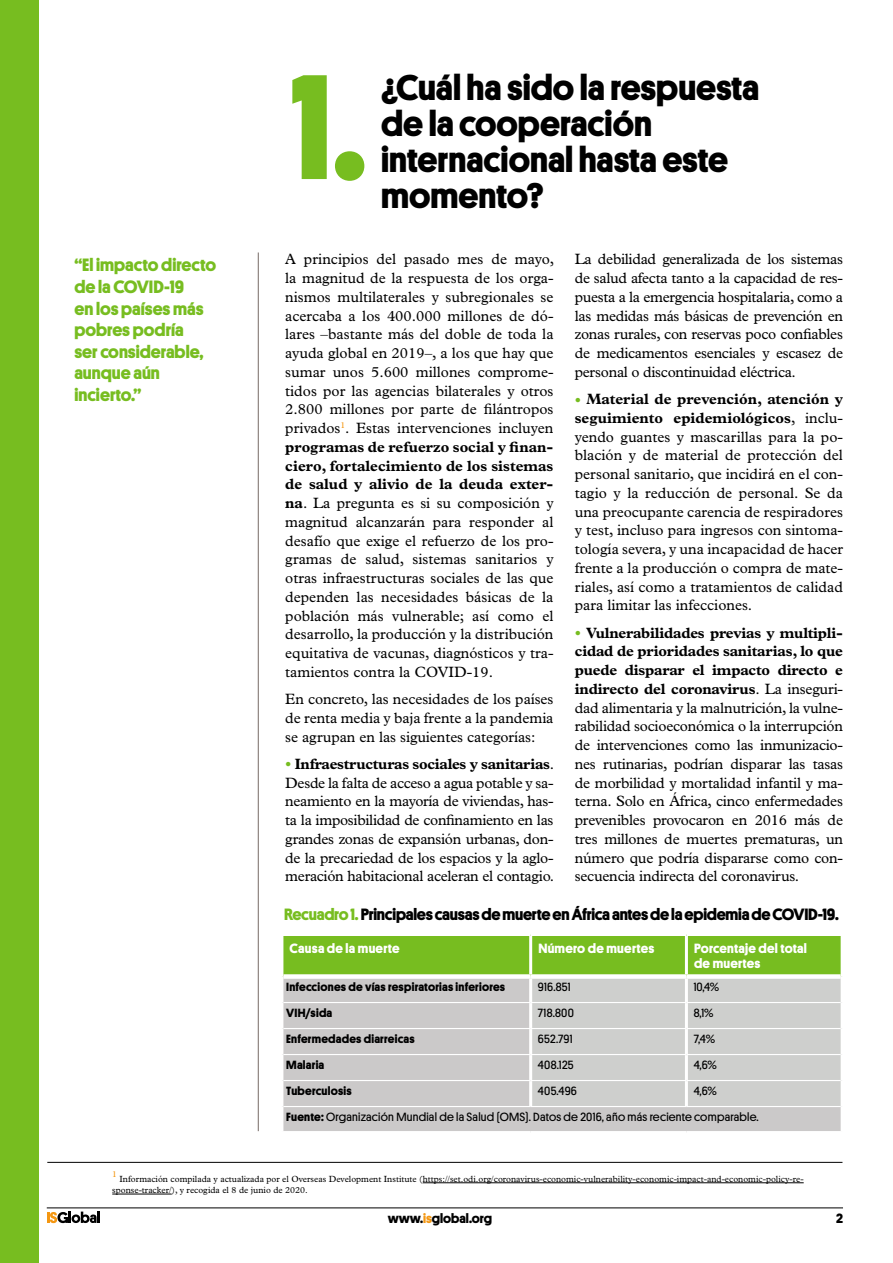
<style>
.page{position:relative;width:893px;height:1263px;background:#fff}
.page>*{position:absolute;margin:0;border:0;box-sizing:border-box;transform-origin:0 0}
.t1{font:700 150px "Platform";color:#77bd20}
.t2{font:700 36px/36px "Platform";color:#000}
.t3{font:700 18px/21.6px "Platform";color:#77bd20}
.t4{font:700 16.5px "Platform";letter-spacing:-.015em;color:#000}
.t5{font:15px/18.8px "Plantin";letter-spacing:-.005em;color:#000;text-align:justify}
.t6{font:700 13.5px/15px "Platform";letter-spacing:.02em;color:#fff}
.t7{font:700 13.5px "Platform";color:#000}
.t8{font:12px/26px "Platform";letter-spacing:.02em;color:#000}
.t9{font:700 12px "Platform";letter-spacing:.02em;color:#000}
.t10{font:9px/11.2px "Plantin";color:#000}
.t11{font:8.7px "Plantin";color:#f49712}
.s1{font-weight:700}
.s2{font-size:18px;color:#77bd20}
.s3{color:#77bd20}
.s4{color:#f49712}
</style>
<div class="page">
<svg style="left:47px;top:1211px;width:53px;height:12px"></svg>
<hr style="left:47px;top:1207px;width:796px;height:1px;background:#000">
<div style="left:0;top:0;width:38px;height:1263px;background:#77bd20"></div>
<hr style="left:258px;top:252px;width:1px;height:879px;background:#867b77">
<hr style="left:423px;top:1182px;width:381px;height:1px;background:#000">
<hr style="left:112px;top:1194px;width:60px;height:1px;background:#000">
<hr style="left:47px;top:1162px;width:795px;height:1px;background:#000">
<div style="left:283px;top:1107px;width:558px;height:24px;background:#cbc9c9"></div>
<svg style="left:283px;top:936px;width:558px;height:170px;background:#b8c8a3"></svg>
<hr style="left:529px;top:936px;width:3px;height:38px;background:#fff">
<hr style="left:685px;top:936px;width:3px;height:38px;background:#fff">
<hr style="left:529px;top:979px;width:3px;height:23px;background:#fff">
<hr style="left:685px;top:979px;width:3px;height:23px;background:#fff">
<hr style="left:529px;top:1003px;width:3px;height:25px;background:#fff">
<hr style="left:685px;top:1003px;width:3px;height:25px;background:#fff">
<hr style="left:529px;top:1029px;width:3px;height:25px;background:#fff">
<hr style="left:685px;top:1029px;width:3px;height:25px;background:#fff">
<hr style="left:529px;top:1055px;width:3px;height:25px;background:#fff">
<hr style="left:685px;top:1055px;width:3px;height:25px;background:#fff">
<hr style="left:529px;top:1081px;width:3px;height:25px;background:#fff">
<hr style="left:685px;top:1081px;width:3px;height:25px;background:#fff">
<div style="left:283px;top:974px;width:248px;height:5px;background:#fff"></div>
<div style="left:531px;top:974px;width:155px;height:5px;background:#fff"></div>
<div style="left:686px;top:974px;width:155px;height:5px;background:#fff"></div>
<hr style="left:283px;top:1002px;width:248px;height:1px;background:#fff">
<hr style="left:531px;top:1002px;width:155px;height:1px;background:#fff">
<hr style="left:686px;top:1002px;width:155px;height:1px;background:#fff">
<hr style="left:283px;top:1028px;width:248px;height:1px;background:#fff">
<hr style="left:531px;top:1028px;width:155px;height:1px;background:#fff">
<hr style="left:686px;top:1028px;width:155px;height:1px;background:#fff">
<hr style="left:283px;top:1054px;width:248px;height:1px;background:#fff">
<hr style="left:531px;top:1054px;width:155px;height:1px;background:#fff">
<hr style="left:686px;top:1054px;width:155px;height:1px;background:#fff">
<hr style="left:283px;top:1080px;width:248px;height:1px;background:#fff">
<hr style="left:531px;top:1080px;width:155px;height:1px;background:#fff">
<hr style="left:686px;top:1080px;width:155px;height:1px;background:#fff">
<p class="t3" style="left:74px;top:253px;width:143px">“El impacto directo de la COVID-19<br>en los países más pobres podría<br>ser considerable, aunque aún incierto.”</p>
<h1 class="t1" style="left:291px;top:17px;width:78px">1.</h1>
<h2 class="t2" style="left:381px;top:67px;width:380px">¿Cuál ha sido la respuesta de la cooperación internacional hasta este momento?</h2>
<p class="t5" style="left:285px;top:250px;width:270px">A principios del pasado mes de mayo, la magnitud de la respuesta de los orga&shy;nismos multilaterales y subregionales se acercaba a los 400.000 millones de dó&shy;lares –bastante más del doble de toda la ayuda global en 2019–, a los que hay que sumar unos 5.600 millones comprome&shy;tidos por las agencias bilaterales y otros 2.800 millones por parte de filántropos privados<sup>1</sup>. Estas intervenciones incluyen <span class="s1">programas de refuerzo social y finan&shy;ciero, fortalecimiento de los sistemas de salud y alivio de la deuda exter&shy;na</span>. La pregunta es si su composición y magnitud alcanzarán para responder al desafío que exige el refuerzo de los pro&shy;gramas de salud, sistemas sanitarios y otras infraestructuras sociales de las que dependen las necesidades básicas de la población más vulnerable; así como el desarrollo, la producción y la distribución equitativa de vacunas, diagnósticos y tra&shy;tamientos contra la COVID-19.</p>
<p class="t5" style="left:285px;top:689px;width:270px">En concreto, las necesidades de los países de renta media y baja frente a la pandemia se agrupan en las siguientes categorías:</p>
<p class="t5" style="left:285px;top:754px;width:270px"><span class="s2">•</span> <span class="s1">Infraestructuras sociales y sanitarias</span>.<br>Desde la falta de acceso a agua potable y sa&shy;neamiento en la mayoría de viviendas, has&shy;ta la imposibilidad de confinamiento en las grandes zonas de expansión urbanas, don&shy;de la precariedad de los espacios y la aglo&shy;meración habitacional aceleran el contagio.</p>
<p class="t5" style="left:575px;top:250px;width:270px">La debilidad generalizada de los sistemas de salud afecta tanto a la capacidad de res&shy;puesta a la emergencia hospitalaria, como a las medidas más básicas de prevención en zonas rurales, con reservas poco confiables de medicamentos esenciales y escasez de personal o discontinuidad eléctrica.</p>
<p class="t5" style="left:575px;top:389px;width:270px"><span class="s2">•</span> <span class="s1">Material de prevención, atención y seguimiento epidemiológicos</span>, inclu&shy;yendo guantes y mascarillas para la po&shy;blación y de material de protección del personal sanitario, que incidirá en el con&shy;tagio y la reducción de personal. Se da una preocupante carencia de respiradores y test, incluso para ingresos con sintoma&shy;tología severa, y una incapacidad de hacer frente a la producción o compra de mate&shy;riales, así como a tratamientos de calidad para limitar las infecciones.</p>
<p class="t5" style="left:575px;top:623px;width:270px"><span class="s2">•</span> <span class="s1">Vulnerabilidades previas y multipli&shy;cidad de prioridades sanitarias, lo que puede disparar el impacto directo e indirecto del coronavirus</span>. La inseguri&shy;dad alimentaria y la malnutrición, la vulne&shy;rabilidad socioeconómica o la interrupción de intervenciones como las inmunizacio&shy;nes rutinarias, podrían disparar las tasas de morbilidad y mortalidad infantil y ma&shy;terna. Solo en África, cinco enfermedades prevenibles provocaron en 2016 más de tres millones de muertes prematuras, un número que podría dispararse como con&shy;secuencia indirecta del coronavirus.</p>
<p class="t4" style="left:284px;top:902px;width:556px"><span class="s3">Recuadro 1.</span>Principales causas de muerte en África antes de la epidemia de COVID-19.</p>
<p class="t6" style="left:290px;top:940px;width:111px">Causa de la muerte</p>
<p class="t6" style="left:538px;top:940px;width:117px">Número de muertes</p>
<p class="t6" style="left:694px;top:940px;width:114px">Porcentaje del total de muertes</p>
<p class="t9" style="left:286px;top:978px;width:221px">Infecciones de vías respiratorias inferiores</p>
<p class="t8" style="left:538px;top:973px;width:34px">916.851</p>
<p class="t8" style="left:694px;top:973px;width:27px">10,4%</p>
<p class="t9" style="left:286px;top:1004px;width:48px">VIH/sida</p>
<p class="t8" style="left:538px;top:999px;width:37px">718.800</p>
<p class="t8" style="left:694px;top:999px;width:21px">8,1%</p>
<p class="t9" style="left:286px;top:1030px;width:130px">Enfermedades diarreicas</p>
<p class="t8" style="left:538px;top:1025px;width:36px">652.791</p>
<p class="t8" style="left:694px;top:1025px;width:23px">7,4%</p>
<p class="t9" style="left:286px;top:1056px;width:40px">Malaria</p>
<p class="t8" style="left:538px;top:1051px;width:37px">408.125</p>
<p class="t8" style="left:694px;top:1051px;width:25px">4,6%</p>
<p class="t9" style="left:286px;top:1082px;width:67px">Tuberculosis</p>
<p class="t8" style="left:538px;top:1077px;width:41px">405.496</p>
<p class="t8" style="left:286px;top:1077px;width:474px;text-indent:407px">4,6%<br><span class="s1">Fuente:</span> Organización Mundial de la Salud (OMS). Datos de 2016, año más reciente comparable.</p>
<p class="t11" style="left:112px;top:1169px;width:6px">1</p>
<p class="t10" style="left:112px;top:1173px;width:693px;text-indent:7px">Información compilada y actualizada por el Overseas Development Institute (https://set.odi.org/coronavirus-economic-vulnerability-economic-impact-and-economic-policy-re&shy;sponse-tracker/), y recogida el 8 de junio de 2020.</p>
<p class="t7" style="left:388px;top:1208px;width:106px">www.<span class="s4">is</span>global.org</p>
<p class="t7" style="left:836px;top:1208px;width:8px">2</p>
</div>
